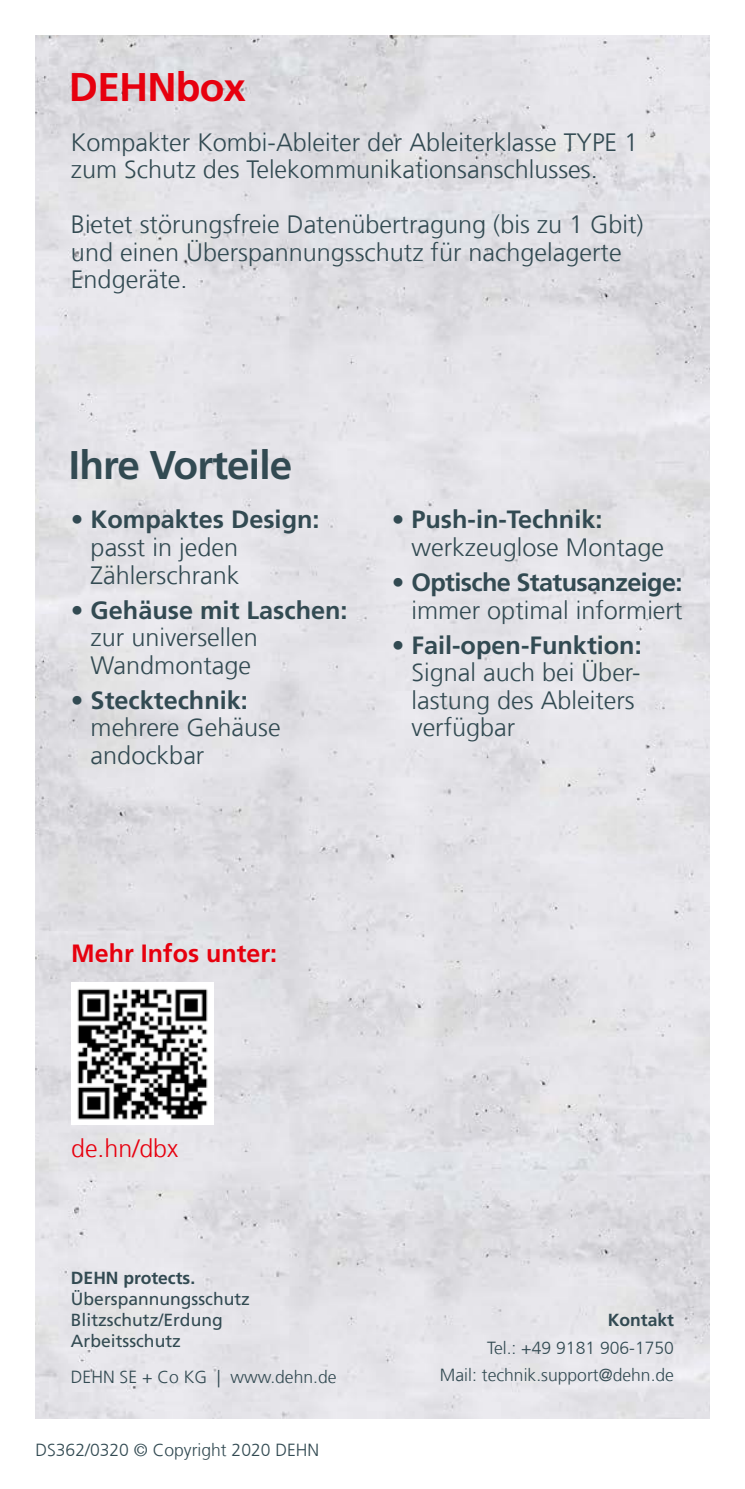
<style>
.page{position:relative;width:745px;height:1489px;background:#fff}
.page>*{position:absolute;margin:0;border:0;box-sizing:border-box;transform-origin:0 0}
.t1{font:700 40px "Frutiger LT Com";letter-spacing:-.02em;color:#324a52}
.t2{font:700 40px "Frutiger LT Com";letter-spacing:-.02em;color:#e7000e}
.t3{font:300 25px/27.5px "Frutiger LT Com";color:#324a52}
.t4{font:700 25px "Frutiger LT Com";color:#324a52}
.t5{font:700 25px "Frutiger LT Com";letter-spacing:-.025em;color:#324a52}
.t6{font:700 25px "Frutiger LT Com";color:#e7000e}
.t7{font:300 25px "Frutiger LT Com";color:#e7000e}
.t8{font:300 17.5px/27.5px "Frutiger LT Com";color:#324a52;text-align:right}
.t9{font:17.5px/21px "Frutiger LT Com";color:#324a52}
.t10{font:700 17.5px "Frutiger LT Com";color:#324a52}
.s1{font-weight:700}
</style>
<div class="page">
<img style="left:35px;top:35px;width:674px;height:1382px">
<div style="left:71px;top:982px;width:143px;height:143px;background:#fff"></div>
<img style="left:77px;top:988px;width:131px;height:132px">
<h1 class="t2" style="left:69px;top:64px;width:178px">DEHNbox</h1>
<p class="t3" style="left:71px;top:128px;width:568px">Kompakter Kombi-Ableiter der Ableiterklasse TYPE 1 zum Schutz des Telekommunikationsanschlusses.</p>
<p class="t3" style="left:71px;top:211px;width:573px">Bietet störungsfreie Datenübertragung (bis zu 1 Gbit) und einen Überspannungsschutz für nachgelagerte<br>Endgeräte.</p>
<h1 class="t1" style="left:69px;top:441px;width:225px">Ihre Vorteile</h1>
<p class="t4" style="left:71px;top:505px;width:250px">• Kompaktes Design:</p>
<p class="t3" style="left:91px;top:533px;width:150px">passt in jeden<br>Zählerschrank</p>
<p class="t4" style="left:71px;top:595px;width:278px">• Gehäuse mit Laschen:</p>
<p class="t3" style="left:91px;top:623px;width:168px">zur universellen<br>Wandmontage</p>
<p class="t4" style="left:71px;top:685px;width:178px">• Stecktechnik:</p>
<p class="t3" style="left:91px;top:713px;width:191px">mehrere Gehäuse andockbar</p>
<p class="t3" style="left:411px;top:506px;width:254px;text-indent:-20px">• <span class="s1">Push-in-Technik: </span>werkzeuglose Montage</p>
<p class="t5" style="left:391px;top:567px;width:292px">• Optische Statusanzeige:</p>
<p class="t3" style="left:411px;top:596px;width:272px">immer optimal informiert</p>
<p class="t4" style="left:391px;top:630px;width:251px">• Fail-open-Funktion:</p>
<p class="t3" style="left:411px;top:658px;width:230px">Signal auch bei Über&shy;lastung des Ableiters verfügbar</p>
<p class="t6" style="left:71px;top:938px;width:207px">Mehr Infos unter:</p>
<p class="t7" style="left:71px;top:1133px;width:109px">de.hn/dbx</p>
<p class="t10" style="left:71px;top:1267px;width:126px">DEHN protects.</p>
<p class="t9" style="left:71px;top:1288px;width:180px">Überspannungsschutz<br>Blitzschutz/Erdung<br>Arbeitsschutz</p>
<p class="t8" style="left:71px;top:1362px;width:267px">DEHN SE + Co KG | www.dehn.de</p>
<p class="t8" style="left:35px;top:1435px;width:285px">DS362/0320 © Copyright 2020 DEHN</p>
<p class="t10" style="left:607px;top:1309px;width:68px">Kontakt</p>
<p class="t8" style="left:439px;top:1333px;width:235px">Tel.: +49 9181 906-1750<br>Mail: technik.support@dehn.de</p>
</div>
